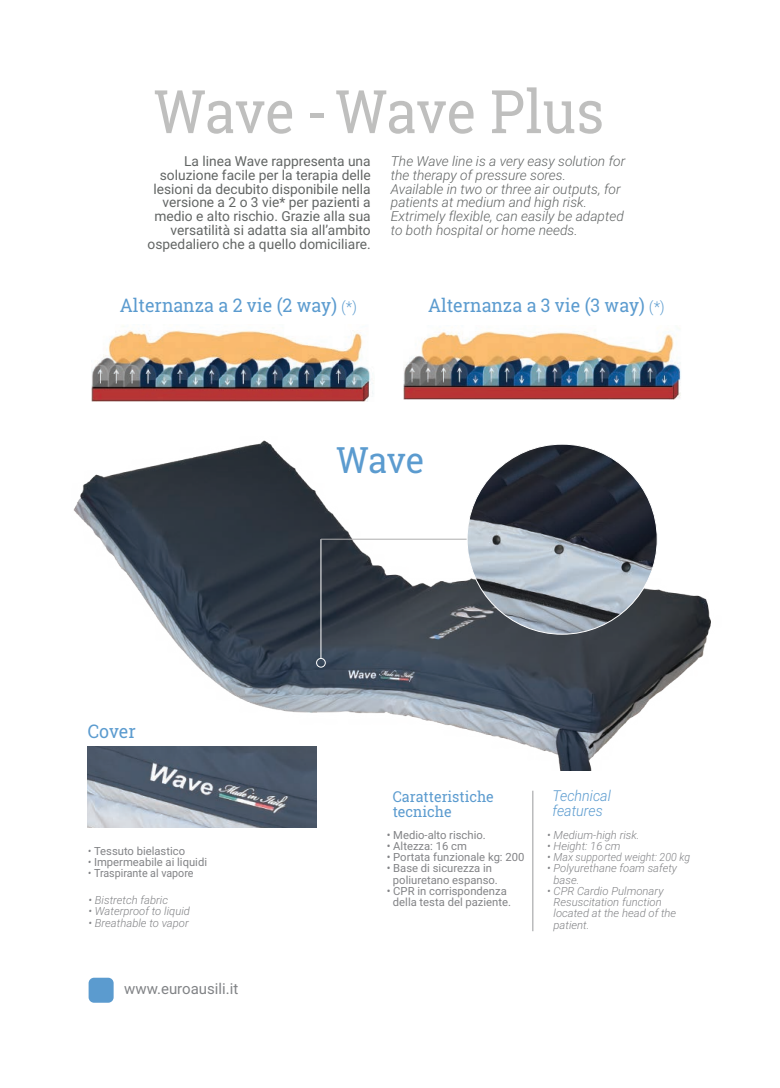
<style>
.page{position:relative;width:780px;height:1088px;background:#fff}
.page>*{position:absolute;margin:0;border:0;box-sizing:border-box;transform-origin:0 0}
.t1{font:60px "Roboto Slab";letter-spacing:-.005em;color:#bfbfbe;scale:.92 1}
.t2{font:36.25px "Roboto Slab";color:#5b9bcf;scale:.95 1}
.t3{font:18.75px "Roboto Slab";color:#5b9bcf;scale:.95 1}
.t4{font:15px/15px "Roboto Slab";color:#5b9bcf;scale:.95 1}
.t5{font:15px "Roboto";color:#818386}
.t6{font:italic 300 15px/15px "Roboto";color:#5b9bcf;scale:.95 1}
.t7{font:13.75px/13.8px "Roboto";color:#626564;text-align:right}
.t8{font:italic 300 13.75px/13.8px "Roboto";color:#626565}
.t9{font:italic 300 11.25px/11.2px "Roboto";color:#828386}
.t10{font:11.25px/11.2px "Roboto";color:#828386;text-align:center}
.t11{font:11.25px "Roboto";color:#828386;scale:.95 1}
.s1{font-weight:300;font-size:15px}
.s2{font-weight:300;font-style:italic}
</style>
<div class="page">
<img style="left:92px;top:326px;width:282px;height:75px">
<img style="left:403px;top:331px;width:278px;height:68px">
<div style="left:89px;top:978px;width:25px;height:25px;background:#5b9bcf;border-radius:5px"></div>
<img style="left:73px;top:440px;width:638px;height:330px">
<hr style="left:532px;top:791px;width:1px;height:140px;background:#989a9b">
<div style="left:316px;top:658px;width:9px;height:9px;border:1px solid #fff;border-radius:50%"></div>
<hr style="left:320px;top:539px;width:1px;height:119px;background:#fff">
<hr style="left:321px;top:539px;width:146px;height:1px;background:#aeadae">
<img style="left:467px;top:444px;width:190px;height:190px;border-radius:95px">
<img style="left:88px;top:747px;width:228px;height:80px">
<h1 class="t1" style="left:154px;top:70px;width:491px">Wave - Wave Plus</h1>
<p class="t7" style="left:148px;top:154px;width:224px">La linea Wave rappresenta una soluzione facile per la terapia delle lesioni da decubito disponibile nella versione a 2 o 3 vie* per pazienti a medio e alto rischio. Grazie alla sua versatilità si adatta sia all’ambito ospedaliero che a quello domiciliare.</p>
<p class="t8" style="left:391px;top:154px;width:236px">The Wave line is a very easy solution for the therapy of pressure sores.<br>Available in two or three air outputs, for patients at medium and high risk.<br>Extrimely flexible, can easily be adapted to both hospital or home needs.</p>
<h3 class="t3" style="left:120px;top:292px;width:251px">Alternanza a 2 vie (2 way) <span class="s1">(*)</span></h3>
<h3 class="t3" style="left:428px;top:292px;width:250px">Alternanza a 3 vie (3 way) <span class="s1">(*)</span></h3>
<h2 class="t2" style="left:336px;top:435px;width:94px">Wave</h2>
<h3 class="t3" style="left:88px;top:718px;width:52px">Cover</h3>
<p class="t10" style="left:88px;top:845px;width:99px"><span class="s2">•</span> Tessuto bielastico</p>
<p class="t10" style="left:88px;top:856px;width:121px"><span class="s2">•</span> Impermeabile ai liquidi</p>
<p class="t11" style="left:88px;top:865px;width:113px"><span class="s2">•</span> Traspirante al vapore</p>
<p class="t9" style="left:89px;top:894px;width:81px">• Bistretch fabric</p>
<p class="t9" style="left:89px;top:905px;width:103px">• Waterproof to liquid</p>
<p class="t9" style="left:89px;top:916px;width:102px">• Breathable to vapor</p>
<p class="t5" style="left:124px;top:978px;width:115px">www.euroausili.it</p>
<p class="t4" style="left:393px;top:788px;width:108px">Caratteristiche tecniche</p>
<p class="t10" style="left:386px;top:829px;width:101px">• Medio-alto rischio.</p>
<p class="t10" style="left:386px;top:840px;width:82px">• Altezza: 16 cm</p>
<p class="t10" style="left:386px;top:851px;width:139px">• Portata funzionale kg: 200</p>
<p class="t10" style="left:386px;top:862px;width:113px">• Base di sicurezza in poliuretano espanso.</p>
<p class="t10" style="left:386px;top:885px;width:126px">• CPR in corrispondenza della testa del paziente.</p>
<p class="t6" style="left:552px;top:788px;width:63px">Technical features</p>
<p class="t9" style="left:547px;top:829px;width:94px">• Medium-high risk.</p>
<p class="t9" style="left:547px;top:840px;width:75px">• Height: 16 cm</p>
<p class="t9" style="left:547px;top:851px;width:144px">• Max supported weight: 200 kg</p>
<p class="t9" style="left:553px;top:862px;width:125px;text-indent:-6px">• Polyurethane foam safety base.</p>
<p class="t9" style="left:553px;top:885px;width:124px;text-indent:-6px">• CPR Cardio Pulmonary<br>Resuscitation function located at the head of the patient.</p>
</div>
